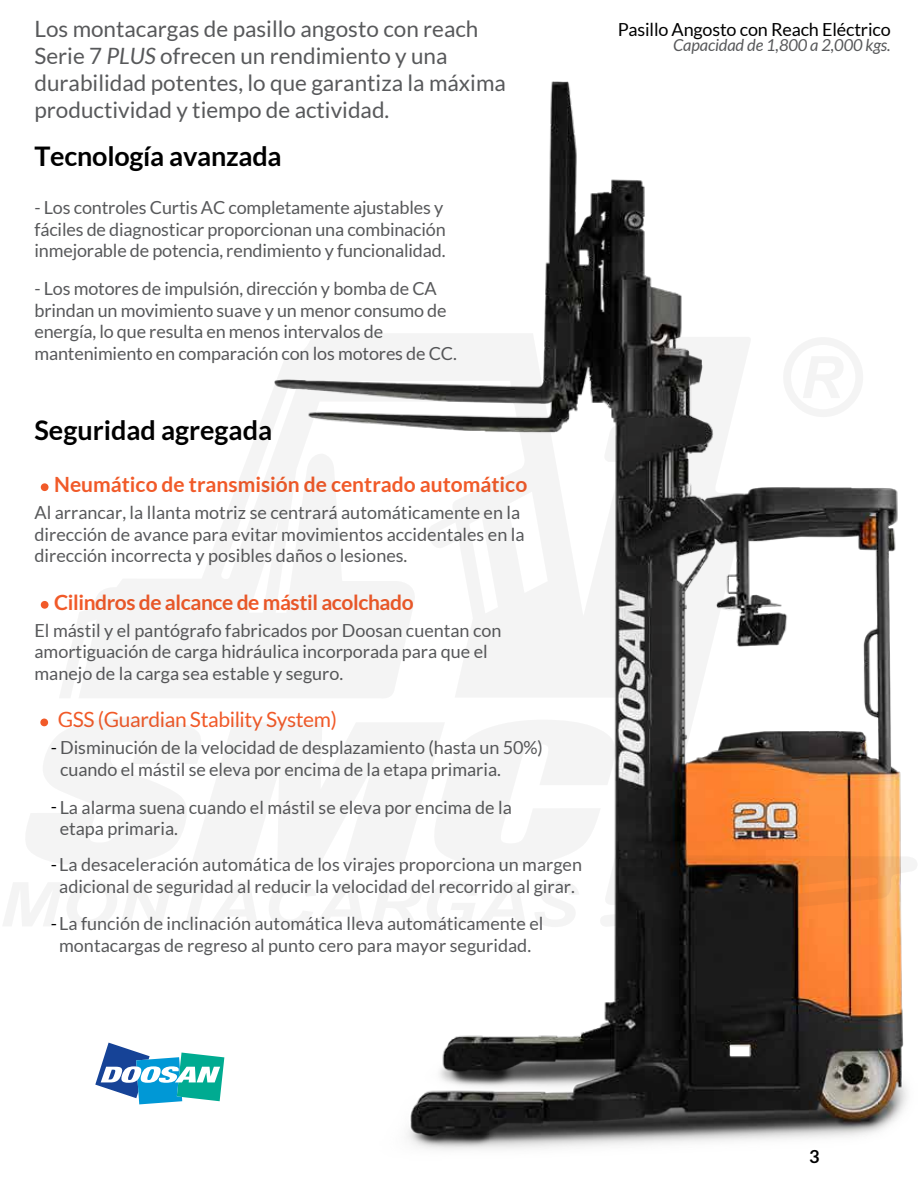
<style>
.page{position:relative;width:918px;height:1188px;background:#fff}
.page>*{position:absolute;margin:0;border:0;box-sizing:border-box;transform-origin:0 0}
.t1{font:700 27px "Lato";letter-spacing:-.01em;color:#000}
.t2{font:22.5px/27px "Lato";color:#58595b}
.t3{font:700 21px "Lato";color:#f15a29}
.t4{font:700 21px "Lato";letter-spacing:-.02em;color:#f15a29}
.t5{font:21px "Lato";letter-spacing:-.02em;color:#f15a29}
.t6{font:18px/21.6px "Lato";color:#58595b}
.t7{font:18px "Lato";letter-spacing:-.01em;color:#000}
.t8{font:700 18px "Lato";color:#000}
.t9{font:italic 16.5px "Lato";letter-spacing:-.01em;color:#58595b}
.s1{font-style:italic}
.s2{color:#000}
</style>
<div class="page">
<svg style="left:41px;top:483px;width:8px;height:8px"></svg>
<svg style="left:41px;top:601px;width:8px;height:8px"></svg>
<svg style="left:95px;top:1043px;width:129px;height:61px"></svg>
<img style="left:407px;top:81px;width:500px;height:1069px">
<svg style="left:60px;top:333px;width:857px;height:594px"></svg>
<svg style="left:3px;top:881px;width:255px;height:46px"></svg>
<svg style="left:269px;top:881px;width:95px;height:46px"></svg>
<svg style="left:371px;top:881px;width:155px;height:46px"></svg>
<svg style="left:534px;top:881px;width:45px;height:46px"></svg>
<svg style="left:26px;top:717px;width:590px;height:150px"></svg>
<svg style="left:783px;top:337px;width:80px;height:80px"></svg>
<p class="t2" style="left:34px;top:15px;width:473px">Los montacargas de pasillo angosto con reach Serie 7 <span class="s1">PLUS</span> ofrecen un rendimiento y una durabilidad potentes, lo que garantiza la máxima productividad y tiempo de actividad.</p>
<h1 class="t1" style="left:34px;top:141px;width:249px">Tecnología avanzada</h1>
<p class="t6" style="left:34px;top:197px;width:413px">- Los controles Curtis AC completamente ajustables y fáciles de diagnosticar proporcionan una combinación inmejorable de potencia, rendimiento y funcionalidad.</p>
<p class="t6" style="left:34px;top:278px;width:424px">- Los motores de impulsión, dirección y bomba de CA brindan un movimiento suave y un menor consumo de energía, lo que resulta en menos intervalos de mantenimiento en comparación con los motores de CC.</p>
<h1 class="t1" style="left:34px;top:415px;width:239px">Seguridad agregada</h1>
<p class="t3" style="left:54px;top:473px;width:475px">Neumático de transmisión de centrado automático</p>
<p class="t6" style="left:34px;top:502px;width:492px">Al arrancar, la llanta motriz se centrará automáticamente en la dirección de avance para evitar movimientos accidentales en la dirección incorrecta y posibles daños o lesiones.</p>
<p class="t4" style="left:54px;top:590px;width:361px">Cilindros de alcance de mástil acolchado</p>
<p class="t6" style="left:34px;top:619px;width:469px">El mástil y el pantógrafo fabricados por Doosan cuentan con amortiguación de carga hidráulica incorporada para que el manejo de la carga sea estable y seguro.</p>
<p class="t5" style="left:58px;top:708px;width:281px">GSS (Guardian Stability System)</p>
<p class="t6" style="left:60px;top:737px;width:484px;text-indent:-10px"><span class="s2">-</span> Disminución de la velocidad de desplazamiento (hasta un 50%) cuando el mástil se eleva por encima de la etapa primaria.</p>
<p class="t6" style="left:60px;top:796px;width:454px;text-indent:-9px"><span class="s2">-</span> La alarma suena cuando el mástil se eleva por encima de la etapa primaria.</p>
<p class="t6" style="left:51px;top:854px;width:533px;text-align:center"><span class="s2">-</span>La desaceleración automática de los virajes proporciona un margen adicional de seguridad al reducir la velocidad del recorrido al girar.</p>
<p class="t6" style="left:51px;top:913px;width:494px;text-align:center"><span class="s2">-</span>La función de inclinación automática lleva automáticamente el montacargas de regreso al punto cero para mayor seguridad.</p>
<p class="t7" style="left:618px;top:20px;width:275px">Pasillo Angosto con Reach Eléctrico</p>
<p class="t9" style="left:673px;top:36px;width:219px">Capacidad de 1,800 a 2,000 kgs.</p>
<p class="t8" style="left:809px;top:1146px;width:12px">3</p>
</div>
